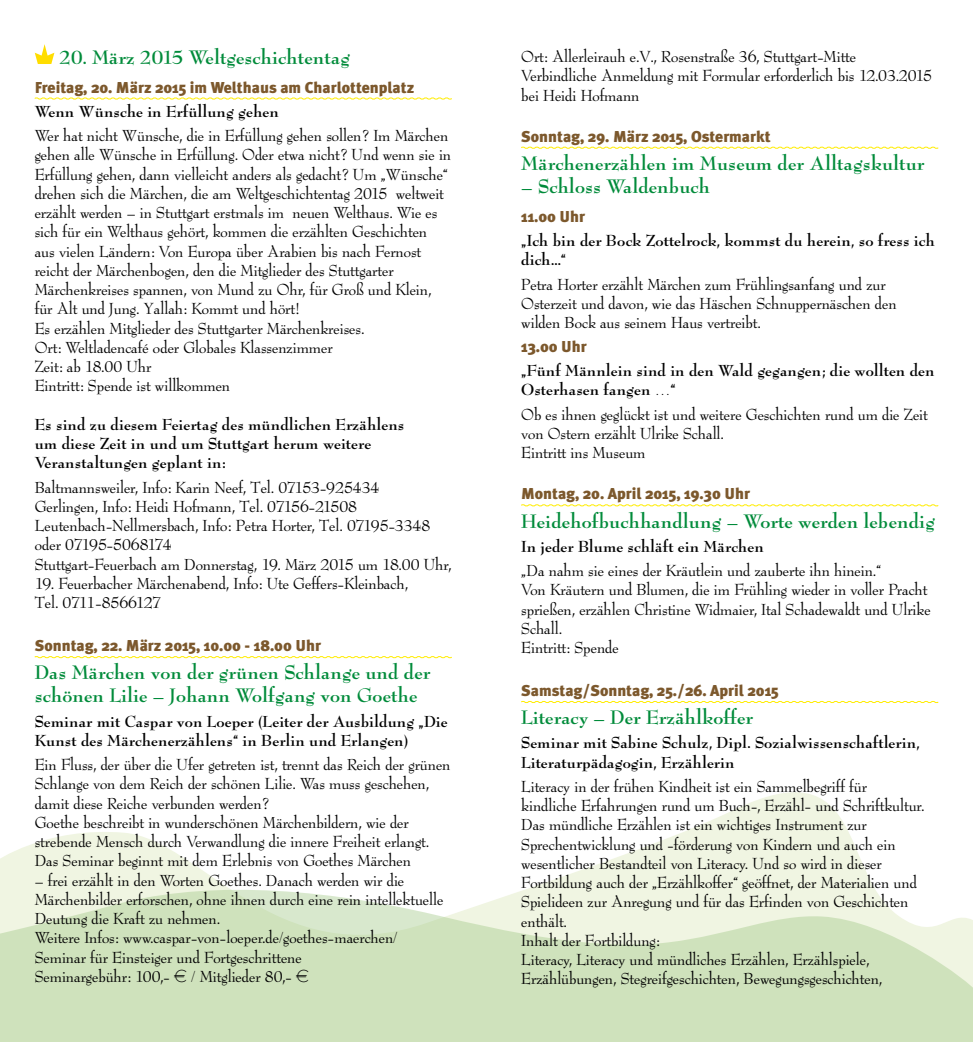
<style>
.page{position:relative;width:973px;height:1042px;background:#fff}
.page>*{position:absolute;margin:0;border:0;box-sizing:border-box;transform-origin:0 0}
.t1{font:700 19.25px/23.1px "Bernhard Modern BQ";color:#008b3a}
.t2{font:15.75px/19.2px "Bernhard Modern BQ";color:#000}
.t3{font:700 15.75px/19.2px "Bernhard Modern BQ";color:#000}
.t4{font:900 15.75px "Meta Plus";color:#7c582c}
.s1{font-family:"Eurofont"}
</style>
<div class="page">
<svg style="left:0;top:792px;width:862px;height:71px"></svg>
<svg style="left:0;top:863px;width:972px;height:179px;background:#dbe9cb"></svg>
<svg style="left:35px;top:44px;width:19px;height:20px"></svg>
<svg style="left:34px;top:97px;width:418px;height:3px"></svg>
<svg style="left:34px;top:656px;width:418px;height:2px"></svg>
<svg style="left:521px;top:146px;width:417px;height:3px"></svg>
<svg style="left:521px;top:504px;width:417px;height:3px"></svg>
<svg style="left:521px;top:701px;width:417px;height:2px"></svg>
<p class="t1" style="left:60px;top:46px;width:292px">20. März 2015 Weltgeschichtentag</p>
<p class="t4" style="left:35px;top:78px;width:381px">Freitag, 20. März 2015 im Welthaus am Charlottenplatz</p>
<p class="t3" style="left:35px;top:102px;width:246px">Wenn Wünsche in Erfüllung gehen</p>
<p class="t2" style="left:35px;top:126px;width:418px">Wer hat nicht Wünsche, die in Erfüllung gehen sollen? Im Märchen gehen alle Wünsche in Erfüllung. Oder etwa nicht? Und wenn sie in Erfüllung gehen, dann vielleicht anders als gedacht? Um „Wünsche“ drehen sich die Märchen, die am Weltgeschichtentag 2015 weltweit erzählt werden – in Stuttgart erstmals im neuen Welthaus. Wie es sich für ein Welthaus gehört, kommen die erzählten Geschichten aus vielen Ländern: Von Europa über Arabien bis nach Fernost reicht der Märchenbogen, den die Mitglieder des Stuttgarter Märchenkreises spannen, von Mund zu Ohr, für Groß und Klein, für Alt und Jung. Yallah: Kommt und hört!<br>Es erzählen Mitglieder des Stuttgarter Märchenkreises.<br>Ort: Weltladencafé oder Globales Klassenzimmer<br>Zeit: ab 18.00 Uhr<br>Eintritt: Spende ist willkommen</p>
<p class="t3" style="left:35px;top:415px;width:371px">Es sind zu diesem Feiertag des mündlichen Erzählens um diese Zeit in und um Stuttgart herum weitere<br>Veranstaltungen geplant in:</p>
<p class="t2" style="left:35px;top:477px;width:418px">Baltmannsweiler, Info: Karin Neef, Tel. 07153-925434<br>Gerlingen, Info: Heidi Hofmann, Tel. 07156-21508<br>Leutenbach-Nellmersbach, Info: Petra Horter, Tel. 07195-3348 oder 07195-5068174<br>Stuttgart-Feuerbach am Donnerstag, 19. März 2015 um 18.00 Uhr,</p>
<p class="t2" style="left:35px;top:574px;width:374px">19. Feuerbacher Märchenabend, Info: Ute Geffers-Kleinbach,<br>Tel. 0711-8566127</p>
<p class="t4" style="left:35px;top:636px;width:288px">Sonntag, 22. März 2015, 10.00 - 18.00 Uhr</p>
<p class="t1" style="left:35px;top:661px;width:397px">Das Märchen von der grünen Schlange und der schönen Lilie – Johann Wolfgang von Goethe</p>
<p class="t3" style="left:35px;top:712px;width:414px">Seminar mit Caspar von Loeper (Leiter der Ausbildung „Die<br>Kunst des Märchenerzählens“ in Berlin und Erlangen)</p>
<p class="t2" style="left:35px;top:755px;width:417px">Ein Fluss, der über die Ufer getreten ist, trennt das Reich der grünen Schlange von dem Reich der schönen Lilie. Was muss geschehen, damit diese Reiche verbunden werden?<br>Goethe beschreibt in wunderschönen Märchenbildern, wie der strebende Mensch durch Verwandlung die innere Freiheit erlangt.<br>Das Seminar beginnt mit dem Erlebnis von Goethes Märchen</p>
<p class="t2" style="left:35px;top:870px;width:410px">– frei erzählt in den Worten Goethes. Danach werden wir die Märchenbilder erforschen, ohne ihnen durch eine rein intellektuelle Deutung die Kraft zu nehmen.<br>Weitere Infos: www.caspar-von-loeper.de/goethes-maerchen/ Seminar für Einsteiger und Fortgeschrittene<br>Seminargebühr: 100,- <span class="s1">e</span> / Mitglieder 80,- <span class="s1">e</span></p>
<p class="t2" style="left:521px;top:47px;width:412px">Ort: Allerleirauh e.V., Rosenstraße 36, Stuttgart-Mitte<br>Verbindliche Anmeldung mit Formular erforderlich bis 12.03.2015 bei Heidi Hofmann</p>
<p class="t4" style="left:521px;top:127px;width:251px">Sonntag, 29. März 2015, Ostermarkt</p>
<p class="t1" style="left:521px;top:152px;width:404px">Märchenerzählen im Museum der Alltagskultur</p>
<p class="t1" style="left:521px;top:175px;width:190px">– Schloss Waldenbuch</p>
<p class="t4" style="left:521px;top:207px;width:65px">11.00 Uhr</p>
<p class="t3" style="left:521px;top:231px;width:415px">„Ich bin der Bock Zottelrock, kommst du herein, so fress ich dich...“</p>
<p class="t2" style="left:521px;top:274px;width:377px">Petra Horter erzählt Märchen zum Frühlingsanfang und zur<br>Osterzeit und davon, wie das Häschen Schnuppernäschen den wilden Bock aus seinem Haus vertreibt.</p>
<p class="t4" style="left:521px;top:337px;width:67px">13.00 Uhr</p>
<p class="t3" style="left:521px;top:361px;width:415px">„Fünf Männlein sind in den Wald gegangen; die wollten den<br>Osterhasen fangen …“</p>
<p class="t2" style="left:521px;top:404px;width:408px">Ob es ihnen geglückt ist und weitere Geschichten rund um die Zeit von Ostern erzählt Ulrike Schall.<br>Eintritt ins Museum</p>
<p class="t4" style="left:521px;top:485px;width:230px">Montag, 20. April 2015, 19.30 Uhr</p>
<p class="t1" style="left:521px;top:510px;width:415px">Heidehofbuchhandlung – Worte werden lebendig</p>
<p class="t3" style="left:521px;top:537px;width:244px">In jeder Blume schläft ein Märchen</p>
<p class="t2" style="left:521px;top:561px;width:411px">„Da nahm sie eines der Kräutlein und zauberte ihn hinein.“<br>Von Kräutern und Blumen, die im Frühling wieder in voller Pracht sprießen, erzählen Christine Widmaier, Ital Schadewaldt und Ulrike Schall.<br>Eintritt: Spende</p>
<p class="t4" style="left:521px;top:681px;width:259px">Samstag/Sonntag, 25./26. April 2015</p>
<p class="t1" style="left:521px;top:706px;width:233px">Literacy – Der Erzählkoffer</p>
<p class="t3" style="left:521px;top:733px;width:400px">Seminar mit Sabine Schulz, Dipl. Sozialwissenschaftlerin,<br>Literaturpädagogin, Erzählerin</p>
<p class="t2" style="left:521px;top:777px;width:404px">Literacy in der frühen Kindheit ist ein Sammelbegriff für kindliche Erfahrungen rund um Buch-, Erzähl- und Schriftkultur.<br>Das mündliche Erzählen ist ein wichtiges Instrument zur Sprechentwicklung und -förderung von Kindern und auch ein wesentlicher Bestandteil von Literacy. Und so wird in dieser Fortbildung auch der „Erzählkoffer“ geöffnet, der Materialien und Spielideen zur Anregung und für das Erfinden von Geschichten enthält.<br>Inhalt der Fortbildung:<br>Literacy, Literacy und mündliches Erzählen, Erzählspiele, Erzählübungen, Stegreifgeschichten, Bewegungsgeschichten,</p>
</div>
